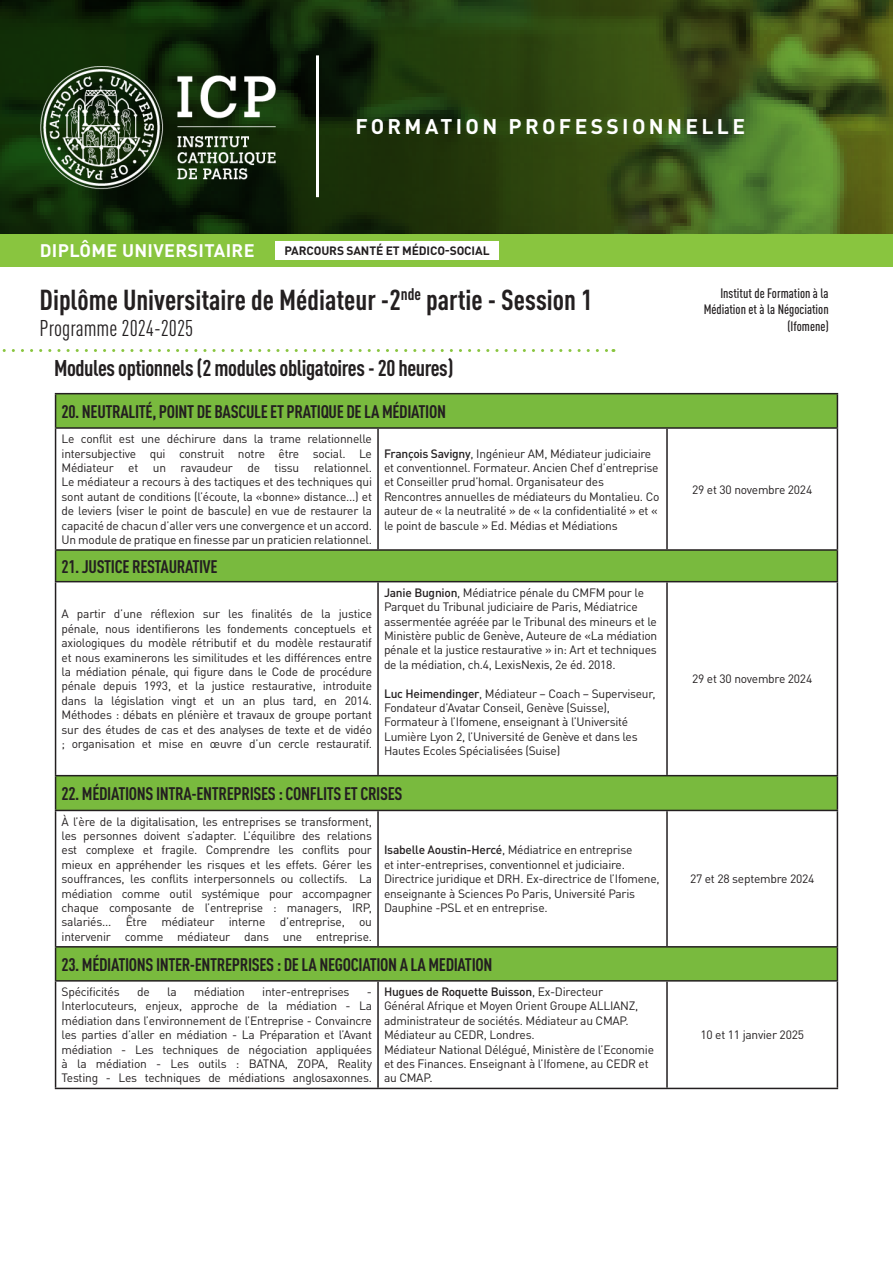
<style>
.page{position:relative;width:893px;height:1263px;background:#fff}
.page>*{position:absolute;margin:0;border:0;box-sizing:border-box;transform-origin:0 0}
.FC_titre_formation{font:700 condensed 28.5px "DINOT";color:#231f20}
.Les_Plus{font:700 condensed 22.5px "DINOT";letter-spacing:-.02em;color:#231f20}
.FC_titre_formation-2{font:condensed 22.5px "DINOT";color:#231f20}
.t1{font:700 21px "DINOT";letter-spacing:.16em;color:#fff}
.Les_Plus-2{font:700 condensed 18px "DINOT";letter-spacing:-.02em;color:#231f20}
.t2{font:700 18px "DINOT";letter-spacing:.02em;color:#fff}
.t3{font:500 condensed 13.5px/16.2px "DINOT";color:#231f20;text-align:right}
.Les_Plus-3{font:12px/14.4px "DINOT";letter-spacing:-.02em;color:#231f20;text-align:justify}
.Les_Plus-4{font:700 12px "DINOT";letter-spacing:-.01em;color:#231f20}
.s1{font-weight:500}
</style>
<div class="page">
<svg style="left:56px;top:394px;width:781px;height:586px"></svg>
<hr style="left:55px;top:393px;width:323px;height:1px;background:#231f20">
<hr style="left:55px;top:394px;width:1px;height:33px;background:#231f20">
<hr style="left:378px;top:393px;width:289px;height:1px;background:#231f20">
<hr style="left:667px;top:393px;width:171px;height:1px;background:#231f20">
<hr style="left:837px;top:394px;width:1px;height:33px;background:#231f20">
<hr style="left:55px;top:427px;width:323px;height:2px;background:#231f20">
<hr style="left:55px;top:429px;width:1px;height:120px;background:#231f20">
<hr style="left:378px;top:427px;width:289px;height:2px;background:#231f20">
<hr style="left:377px;top:429px;width:2px;height:120px;background:#231f20">
<hr style="left:667px;top:427px;width:171px;height:2px;background:#231f20">
<hr style="left:666px;top:429px;width:2px;height:120px;background:#231f20">
<hr style="left:837px;top:429px;width:1px;height:120px;background:#231f20">
<hr style="left:55px;top:549px;width:323px;height:2px;background:#231f20">
<hr style="left:55px;top:551px;width:1px;height:30px;background:#231f20">
<hr style="left:378px;top:549px;width:289px;height:2px;background:#231f20">
<hr style="left:667px;top:549px;width:171px;height:2px;background:#231f20">
<hr style="left:837px;top:551px;width:1px;height:30px;background:#231f20">
<hr style="left:55px;top:581px;width:323px;height:1px;background:#231f20">
<hr style="left:55px;top:582px;width:1px;height:193px;background:#231f20">
<hr style="left:378px;top:581px;width:289px;height:1px;background:#231f20">
<hr style="left:377px;top:582px;width:2px;height:193px;background:#231f20">
<hr style="left:667px;top:581px;width:171px;height:1px;background:#231f20">
<hr style="left:666px;top:582px;width:2px;height:193px;background:#231f20">
<hr style="left:837px;top:582px;width:1px;height:193px;background:#231f20">
<hr style="left:55px;top:775px;width:323px;height:1px;background:#231f20">
<hr style="left:55px;top:776px;width:1px;height:34px;background:#231f20">
<hr style="left:378px;top:775px;width:289px;height:1px;background:#231f20">
<hr style="left:667px;top:775px;width:171px;height:1px;background:#231f20">
<hr style="left:837px;top:776px;width:1px;height:34px;background:#231f20">
<hr style="left:55px;top:810px;width:323px;height:1px;background:#231f20">
<hr style="left:55px;top:811px;width:1px;height:135px;background:#231f20">
<hr style="left:378px;top:810px;width:289px;height:1px;background:#231f20">
<hr style="left:377px;top:811px;width:2px;height:135px;background:#231f20">
<hr style="left:667px;top:810px;width:171px;height:1px;background:#231f20">
<hr style="left:666px;top:811px;width:2px;height:135px;background:#231f20">
<hr style="left:837px;top:811px;width:1px;height:135px;background:#231f20">
<hr style="left:55px;top:946px;width:323px;height:1px;background:#231f20">
<hr style="left:55px;top:947px;width:1px;height:33px;background:#231f20">
<hr style="left:378px;top:946px;width:289px;height:1px;background:#231f20">
<hr style="left:667px;top:946px;width:171px;height:1px;background:#231f20">
<hr style="left:837px;top:947px;width:1px;height:33px;background:#231f20">
<hr style="left:55px;top:980px;width:323px;height:1px;background:#231f20">
<hr style="left:55px;top:981px;width:1px;height:107px;background:#231f20">
<hr style="left:378px;top:980px;width:289px;height:1px;background:#231f20">
<hr style="left:377px;top:981px;width:2px;height:107px;background:#231f20">
<hr style="left:667px;top:980px;width:171px;height:1px;background:#231f20">
<hr style="left:666px;top:981px;width:2px;height:107px;background:#231f20">
<hr style="left:837px;top:981px;width:1px;height:107px;background:#231f20">
<hr style="left:55px;top:1088px;width:323px;height:1px;background:#231f20">
<hr style="left:378px;top:1088px;width:289px;height:1px;background:#231f20">
<hr style="left:667px;top:1088px;width:171px;height:1px;background:#231f20">
<img style="left:0;top:0;width:893px;height:234px">
<img style="left:41px;top:67px;width:234px;height:124px">
<div style="left:0;top:234px;width:893px;height:33px;background:#89c53f"></div>
<hr style="left:316px;top:55px;width:3px;height:142px;background:#fff">
<svg style="left:2px;top:349px;width:612px;height:3px"></svg>
<div style="left:275px;top:241px;width:224px;height:19px;background:#fff"></div>
<p class="t1" style="left:355px;top:113px;width:391px">FORMATION PROFESSIONNELLE</p>
<p class="t2" style="left:40px;top:239px;width:216px">DIPLÔME UNIVERSITAIRE</p>
<p class="Les_Plus-4" style="left:284px;top:243px;width:207px">PARCOURS SANTÉ ET MÉDICO-SOCIAL</p>
<p class="FC_titre_formation" style="left:40px;top:282px;width:554px">Diplôme Universitaire de Médiateur -2<sup>nde</sup> partie - Session 1</p>
<p class="FC_titre_formation-2" style="left:40px;top:315px;width:155px">Programme 2024-2025</p>
<p class="Les_Plus" style="left:54px;top:354px;width:401px">Modules optionnels (2 modules obligatoires - 20 heures)</p>
<p class="Les_Plus-2" style="left:62px;top:400px;width:386px">20. NEUTRALITÉ, POINT DE BASCULE ET PRATIQUE DE LA MÉDIATION</p>
<p class="Les_Plus-3" style="left:62px;top:431px;width:312px">Le conflit est une déchirure dans la trame relationnelle intersubjective qui construit notre être social. Le Médiateur et un ravaudeur de tissu relationnel.</p>
<p class="Les_Plus-3" style="left:62px;top:475px;width:312px">Le médiateur a recours à des tactiques et des techniques qui sont autant de conditions (l’écoute, la «bonne» distance...) et de leviers (viser le point de bascule) en vue de restaurer la capacité de chacun d’aller vers une convergence et un accord.<br>Un module de pratique en finesse par un praticien relationnel.</p>
<p class="Les_Plus-3" style="left:384px;top:446px;width:277px;text-align:left"><span class="s1">François Savigny</span>, Ingénieur AM, Médiateur judiciaire et conventionnel. Formateur. Ancien Chef d’entreprise et Conseiller prud’homal. Organisateur des Rencontres annuelles de médiateurs du Montalieu. Co auteur de « la neutralité » de « la confidentialité » et « le point de bascule » Ed. Médias et Médiations</p>
<p class="Les_Plus-2" style="left:62px;top:555px;width:157px">21. JUSTICE RESTAURATIVE</p>
<p class="Les_Plus-3" style="left:62px;top:607px;width:312px">A partir d’une réflexion sur les finalités de la justice pénale, nous identifierons les fondements conceptuels et axiologiques du modèle rétributif et du modèle restauratif et nous examinerons les similitudes et les différences entre la médiation pénale, qui figure dans le Code de procédure pénale depuis 1993, et la justice restaurative, introduite dans la législation vingt et un an plus tard, en 2014.</p>
<p class="Les_Plus-3" style="left:62px;top:707px;width:312px">Méthodes : débats en plénière et travaux de groupe portant sur des études de cas et des analyses de texte et de vidéo ; organisation et mise en œuvre d’un cercle restauratif.</p>
<p class="Les_Plus-3" style="left:384px;top:585px;width:275px;text-align:left"><span class="s1">Janie Bugnion</span>, Médiatrice pénale du CMFM pour le Parquet du Tribunal judiciaire de Paris, Médiatrice assermentée agréée par le Tribunal des mineurs et le Ministère public de Genève, Auteure de «La médiation pénale et la justice restaurative » in: Art et techniques de la médiation, ch.4, LexisNexis, 2e éd. 2018.</p>
<p class="Les_Plus-3" style="left:384px;top:686px;width:273px;text-align:left"><span class="s1">Luc Heimendinger</span>, Médiateur – Coach – Superviseur, Fondateur d’Avatar Conseil, Genève (Suisse), Formateur à l’Ifomene, enseignant à l’Université Lumière Lyon 2, l’Université de Genève et dans les Hautes Ecoles Spécialisées (Suise)</p>
<p class="Les_Plus-2" style="left:62px;top:783px;width:342px">22. MÉDIATIONS INTRA-ENTREPRISES : CONFLITS ET CRISES</p>
<p class="Les_Plus-3" style="left:62px;top:814px;width:312px">À l’ère de la digitalisation, les entreprises se transforment, les personnes doivent s’adapter. L’équilibre des relations est complexe et fragile. Comprendre les conflits pour mieux en appréhender les risques et les effets. Gérer les souffrances, les conflits interpersonnels ou collectifs. La médiation comme outil systémique pour accompagner chaque composante de l’entreprise : managers, IRP, salariés... Être médiateur interne d’entreprise, ou intervenir comme médiateur dans une entreprise.</p>
<p class="Les_Plus-3" style="left:384px;top:843px;width:277px;text-align:left"><span class="s1">Isabelle Aoustin-Hercé</span>, Médiatrice en entreprise<br>et inter-entreprises, conventionnel et judiciaire.<br>Directrice juridique et DRH. Ex-directrice de l’Ifomene, enseignante à Sciences Po Paris, Université Paris Dauphine -PSL et en entreprise.</p>
<p class="Les_Plus-2" style="left:62px;top:953px;width:432px">23. MÉDIATIONS INTER-ENTREPRISES : DE LA NEGOCIATION A LA MEDIATION</p>
<p class="Les_Plus-3" style="left:62px;top:984px;width:60px">Spécificités</p>
<p class="Les_Plus-3" style="left:137px;top:984px;width:14px">de</p>
<p class="Les_Plus-3" style="left:167px;top:984px;width:11px">la</p>
<p class="Les_Plus-3" style="left:194px;top:984px;width:52px">médiation</p>
<p class="Les_Plus-3" style="left:262px;top:984px;width:89px">inter-entreprises</p>
<p class="Les_Plus-3" style="left:62px;top:984px;width:312px;text-indent:305px">- Interlocuteurs, enjeux, approche de la médiation - La médiation dans l’environnement de l’Entreprise - Convaincre les parties d’aller en médiation - La Préparation et l’Avant médiation - Les techniques de négociation appliquées à la médiation - Les outils : BATNA, ZOPA, Reality Testing - Les techniques de médiations anglosaxonnes.</p>
<p class="Les_Plus-3" style="left:384px;top:984px;width:256px;text-align:left"><span class="s1">Hugues de Roquette Buisson</span>, Ex-Directeur Général Afrique et Moyen Orient Groupe ALLIANZ, administrateur de sociétés. Médiateur au CMAP.<br>Médiateur au CEDR, Londres.</p>
<p class="Les_Plus-3" style="left:384px;top:1042px;width:271px;text-align:left">Médiateur National Délégué, Ministère de l’Economie et des Finances. Enseignant à l’Ifomene, au CEDR et au CMAP.</p>
<p class="t3" style="left:704px;top:285px;width:126px">Institut de Formation à la<br>Médiation et à la Négociation (Ifomene)</p>
<p class="Les_Plus-3" style="left:692px;top:482px;width:122px">29 et 30 novembre 2024</p>
<p class="Les_Plus-3" style="left:692px;top:671px;width:122px">29 et 30 novembre 2024</p>
<p class="Les_Plus-3" style="left:690px;top:871px;width:126px">27 et 28 septembre 2024</p>
<p class="Les_Plus-3" style="left:700px;top:1027px;width:105px">10 et 11 janvier 2025</p>
</div>
